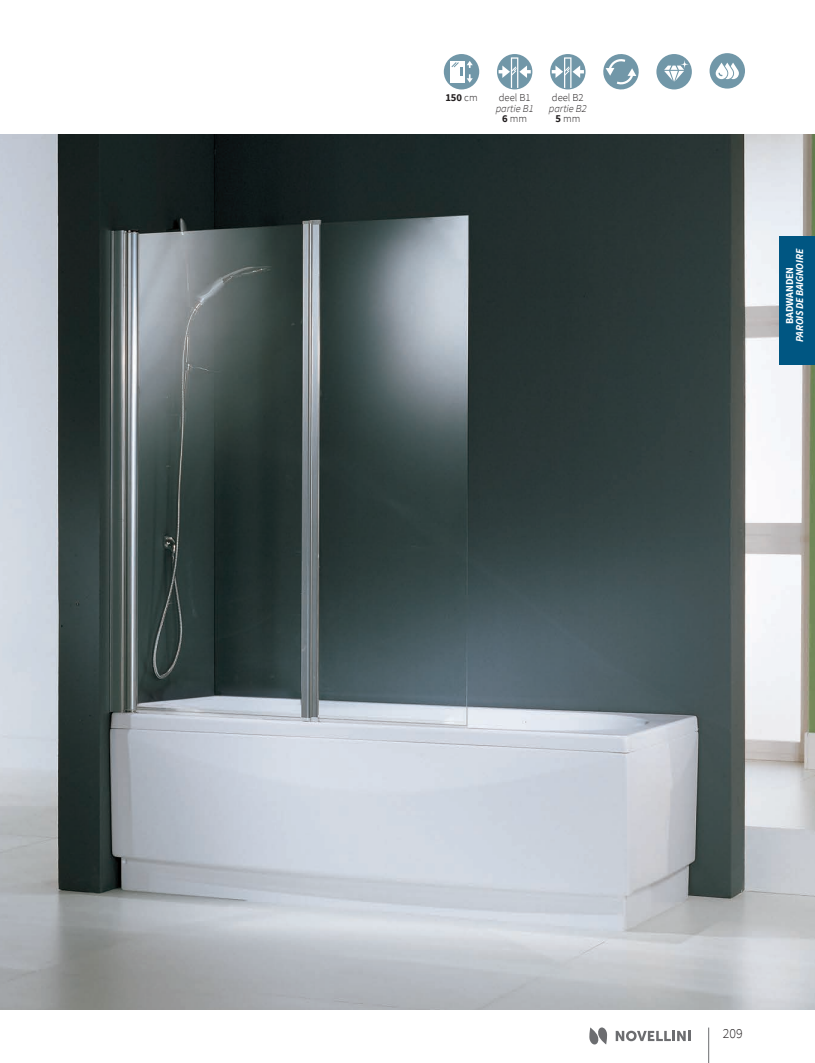
<style>
.page{position:relative;width:815px;height:1063px;background:#fff}
.page>*{position:absolute;margin:0;border:0;box-sizing:border-box;transform-origin:0 0}
.t1{font:300 13.75px "Source Sans Pro";color:#231f20}
.t2{font:italic 300 10.62px/10.6px "Source Sans Pro";color:#231f20;text-align:center}
.t3{font:italic 700 10.62px "Source Sans Pro";letter-spacing:-.02em;color:#fff;scale:.96 1}
.t4{font:300 10.62px "Source Sans Pro";color:#231f20}
.t5{font:700 10.62px "Source Sans Pro";letter-spacing:-.02em;color:#fff;scale:.96 1}
.t6{font:700 10.62px "Source Sans Pro";color:#231f20}
.s1{font-weight:300}
.s2{font-weight:700;font-style:normal}
.s3{font-style:normal}
</style>
<div class="page">
<img style="left:0;top:135px;width:815px;height:875px">
<div style="left:444px;top:54px;width:35px;height:35px;background:#7197a8;border-radius:50%"></div>
<div style="left:450px;top:61px;width:15px;height:22px;background:#fff"></div>
<svg style="left:451px;top:61px;width:22px;height:22px"></svg>
<svg style="left:497px;top:54px;width:35px;height:35px"></svg>
<svg style="left:499px;top:57px;width:32px;height:31px"></svg>
<svg style="left:550px;top:54px;width:36px;height:35px"></svg>
<svg style="left:552px;top:57px;width:32px;height:31px"></svg>
<svg style="left:603px;top:54px;width:36px;height:35px"></svg>
<div style="left:656px;top:54px;width:36px;height:35px;background:#7197a8;border-radius:50%"></div>
<svg style="left:664px;top:60px;width:25px;height:22px"></svg>
<div style="left:710px;top:53px;width:35px;height:36px;background:#7197a8;border-radius:50%"></div>
<svg style="left:716px;top:63px;width:23px;height:16px"></svg>
<hr style="left:708px;top:1028px;width:1px;height:35px;background:#6c6d70">
<svg style="left:616px;top:1031px;width:75px;height:10px"></svg>
<svg style="left:589px;top:1027px;width:18px;height:18px"></svg>
<div style="left:780px;top:236px;width:35px;height:129px;background:#005682"></div>
<p class="t6" style="left:445px;top:91px;width:34px">150 <span class="s1">cm</span></p>
<p class="t4" style="left:499px;top:91px;width:33px">deel B1</p>
<p class="t2" style="left:496px;top:103px;width:40px">partie B1<br><span class="s2">6</span> <span class="s3">mm</span></p>
<p class="t4" style="left:552px;top:91px;width:33px">deel B2</p>
<p class="t2" style="left:549px;top:103px;width:40px">partie B2<br><span class="s2">5</span> <span class="s3">mm</span></p>
<p class="t3" style="left:793px;top:342px;width:98px;rotate:-90deg">PAROIS DE BAIGNOIRE</p>
<p class="t5" style="left:783px;top:324px;width:60px;rotate:-90deg">BADWANDEN</p>
<p class="t1" style="left:723px;top:1025px;width:21px">209</p>
</div>
